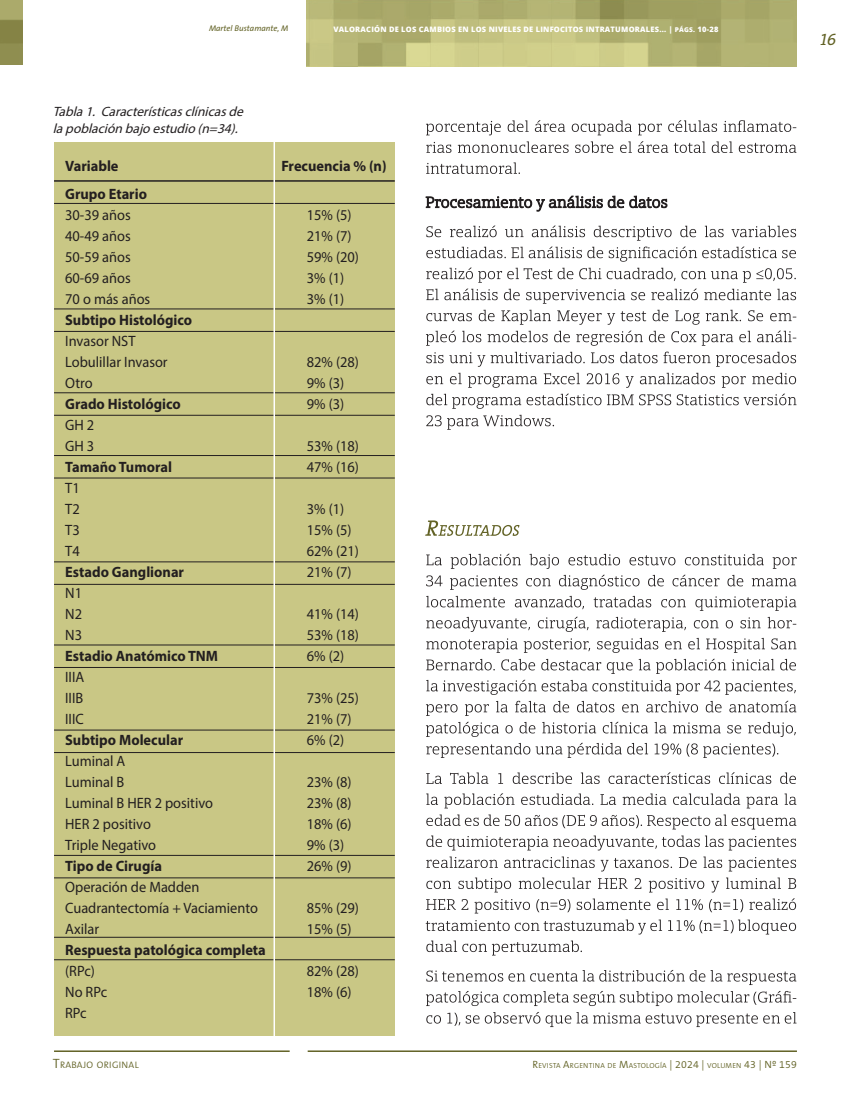
<style>
.page{position:relative;width:851px;height:1106px;background:#fff}
.page>*{position:absolute;margin:0;border:0;box-sizing:border-box;transform-origin:0 0}
.t1{font:italic 16.5px "The Serif Caps";color:#626225}
.t2{font:15px/21px "Myriad Pro";color:#231f20;scale:.96 1}
.t3{font:700 15px "Myriad Pro";color:#231f20;scale:.96 1}
.t4{font:italic 13.5px/16.2px "Myriad Pro";color:#231f20}
.t5{font:300 9.45px "The Sans B4";letter-spacing:.03em;color:#626225}
.t6{font:italic 8.25px "The Sans B5 Plain";color:#626225}
.t7{font:800 7.5px "Open Sans";letter-spacing:.03em;color:#fff}
.t8{font:300 7.35px "The Sans B4";letter-spacing:.03em;color:#626225}
.s1{font-size:6.6px}
.s2{font-size:13.5px}
.s3{font-size:10.5px}
</style>
<div class="page">
<hr style="left:54px;top:1050px;width:235px;height:2px;background:#626225">
<hr style="left:307px;top:1050px;width:489px;height:2px;background:#626225">
<img style="left:0;top:0;width:22px;height:65px">
<img style="left:306px;top:0;width:490px;height:67px">
<svg style="left:426px;top:1012px;width:370px;height:15px"></svg>
<svg style="left:426px;top:991px;width:370px;height:15px"></svg>
<svg style="left:426px;top:970px;width:370px;height:15px"></svg>
<svg style="left:426px;top:940px;width:156px;height:15px"></svg>
<svg style="left:425px;top:919px;width:371px;height:15px"></svg>
<svg style="left:426px;top:898px;width:370px;height:15px"></svg>
<svg style="left:426px;top:877px;width:370px;height:15px"></svg>
<svg style="left:426px;top:856px;width:370px;height:15px"></svg>
<svg style="left:426px;top:835px;width:370px;height:15px"></svg>
<svg style="left:426px;top:814px;width:370px;height:15px"></svg>
<svg style="left:426px;top:793px;width:370px;height:15px"></svg>
<svg style="left:426px;top:772px;width:369px;height:12px"></svg>
<svg style="left:426px;top:743px;width:352px;height:15px"></svg>
<svg style="left:426px;top:722px;width:369px;height:15px"></svg>
<svg style="left:426px;top:701px;width:370px;height:15px"></svg>
<svg style="left:426px;top:680px;width:369px;height:15px"></svg>
<svg style="left:426px;top:659px;width:369px;height:15px"></svg>
<svg style="left:426px;top:638px;width:370px;height:15px"></svg>
<svg style="left:426px;top:617px;width:370px;height:15px"></svg>
<svg style="left:426px;top:596px;width:370px;height:15px"></svg>
<svg style="left:426px;top:575px;width:370px;height:15px"></svg>
<svg style="left:426px;top:554px;width:370px;height:15px"></svg>
<svg style="left:425px;top:520px;width:94px;height:16px"></svg>
<svg style="left:426px;top:415px;width:128px;height:15px"></svg>
<svg style="left:426px;top:394px;width:370px;height:15px"></svg>
<svg style="left:426px;top:373px;width:370px;height:15px"></svg>
<svg style="left:426px;top:331px;width:370px;height:36px"></svg>
<svg style="left:426px;top:310px;width:370px;height:15px"></svg>
<svg style="left:426px;top:289px;width:370px;height:15px"></svg>
<svg style="left:426px;top:268px;width:369px;height:15px"></svg>
<svg style="left:426px;top:226px;width:370px;height:36px"></svg>
<svg style="left:426px;top:196px;width:241px;height:15px"></svg>
<svg style="left:426px;top:162px;width:94px;height:12px"></svg>
<svg style="left:426px;top:141px;width:370px;height:12px"></svg>
<svg style="left:426px;top:120px;width:370px;height:15px"></svg>
<div style="left:54px;top:142px;width:341px;height:893px;background:#c9c785"></div>
<hr style="left:54px;top:180px;width:341px;height:2px;background:#231f20">
<hr style="left:54px;top:308px;width:341px;height:1px;background:#231f20">
<hr style="left:54px;top:392px;width:341px;height:1px;background:#231f20">
<hr style="left:54px;top:455px;width:341px;height:1px;background:#231f20">
<hr style="left:54px;top:561px;width:341px;height:1px;background:#231f20">
<hr style="left:54px;top:644px;width:341px;height:1px;background:#231f20">
<hr style="left:54px;top:729px;width:341px;height:1px;background:#231f20">
<hr style="left:54px;top:855px;width:341px;height:1px;background:#231f20">
<hr style="left:54px;top:936px;width:341px;height:1px;background:#231f20">
<hr style="left:54px;top:203px;width:341px;height:1px;background:#231f20">
<hr style="left:54px;top:331px;width:341px;height:1px;background:#231f20">
<hr style="left:54px;top:415px;width:341px;height:1px;background:#231f20">
<hr style="left:54px;top:477px;width:341px;height:1px;background:#231f20">
<hr style="left:54px;top:584px;width:341px;height:1px;background:#231f20">
<hr style="left:54px;top:667px;width:341px;height:1px;background:#231f20">
<hr style="left:54px;top:752px;width:341px;height:1px;background:#231f20">
<hr style="left:54px;top:877px;width:341px;height:1px;background:#231f20">
<hr style="left:54px;top:959px;width:341px;height:1px;background:#231f20">
<hr style="left:273px;top:136px;width:2px;height:901px;background:#fff">
<p class="t6" style="left:209px;top:24px;width:81px">Martel Bustamante, M</p>
<p class="t7" style="left:333px;top:23px;width:386px">VALORACIÓN DE LOS CAMBIOS EN LOS NIVELES DE LINFOCITOS INTRATUMORALES... | <span class="s1">PÁGS.</span> 10-28</p>
<p class="t1" style="left:820px;top:25px;width:17px">16</p>
<p class="t4" style="left:53px;top:104px;width:196px">Tabla1. Característicasclínicasde lapoblaciónbajoestudio(n=34).</p>
<p class="t3" style="left:65px;top:156px;width:57px">Variable</p>
<p class="t3" style="left:281px;top:156px;width:111px">Frecuencia % (n)</p>
<p class="t3" style="left:65px;top:184px;width:87px">Grupo Etario</p>
<p class="t2" style="left:65px;top:204px;width:90px">30-39 años<br>40-49 años<br>50-59 años<br>60-69 años<br>70 o más años</p>
<p class="t3" style="left:65px;top:310px;width:134px">Subtipo Histológico</p>
<p class="t2" style="left:65px;top:330px;width:108px">Invasor NST<br>Lobulillar Invasor<br>Otro</p>
<p class="t3" style="left:65px;top:394px;width:122px">Grado Histológico</p>
<p class="t2" style="left:65px;top:414px;width:32px">GH 2<br>GH 3</p>
<p class="t3" style="left:65px;top:457px;width:113px">Tamaño Tumoral</p>
<p class="t2" style="left:65px;top:477px;width:17px;text-align:justify">T1<br>T2<br>T3<br>T4</p>
<p class="t3" style="left:65px;top:562px;width:125px">Estado Ganglionar</p>
<p class="t2" style="left:65px;top:582px;width:19px;text-align:justify">N1<br>N2<br>N3</p>
<p class="t3" style="left:65px;top:646px;width:161px">Estadio Anatómico TNM</p>
<p class="t2" style="left:65px;top:666px;width:21px;text-align:justify">IIIA IIIB IIIC</p>
<p class="t3" style="left:65px;top:730px;width:124px">Subtipo Molecular</p>
<p class="t2" style="left:65px;top:750px;width:156px">Luminal A<br>Luminal B<br>Luminal B HER 2 positivo<br>HER 2 positivo<br>Triple Negativo</p>
<p class="t3" style="left:65px;top:856px;width:102px">Tipo de Cirugía</p>
<p class="t2" style="left:65px;top:876px;width:202px">Operación de Madden<br>Cuadrantectomía + Vaciamiento<br>Axilar</p>
<p class="t3" style="left:65px;top:940px;width:210px">Respuesta patológica completa</p>
<p class="t2" style="left:65px;top:960px;width:45px">(RPc)<br>No RPc<br>RPc</p>
<p class="t2" style="left:307px;top:204px;width:56px">15% (5)<br>21% (7)<br>59% (20)<br>3% (1)<br>3% (1)</p>
<p class="t2" style="left:307px;top:351px;width:56px">82% (28)<br>9% (3)<br>9% (3)</p>
<p class="t2" style="left:307px;top:435px;width:56px">53% (18)<br>47% (16)</p>
<p class="t2" style="left:307px;top:498px;width:56px">3% (1)<br>15% (5)<br>62% (21)<br>21% (7)</p>
<p class="t2" style="left:307px;top:603px;width:56px;text-align:justify">41% (14)<br>53% (18)<br>6% (2)</p>
<p class="t2" style="left:307px;top:687px;width:56px">73% (25)<br>21% (7)<br>6% (2)</p>
<p class="t2" style="left:307px;top:771px;width:48px">23% (8)<br>23% (8)<br>18% (6)<br>9% (3)<br>26% (9)</p>
<p class="t2" style="left:307px;top:897px;width:56px">85% (29)<br>15% (5)</p>
<p class="t2" style="left:307px;top:960px;width:56px">82% (28)<br>18% (6)</p>
<p class="t5" style="left:53px;top:1059px;width:87px"><span class="s2">T</span>RABAJO ORIGINAL</p>
<p class="t8" style="left:532px;top:1061px;width:266px"><span class="s3">R</span>EVISTA <span class="s3">A</span>RGENTINA DE <span class="s3">M</span>ASTOLOGÍA <span class="s3">| 2024 |</span> VOLUMEN <span class="s3">43 | Nº 159</span></p>
</div>
